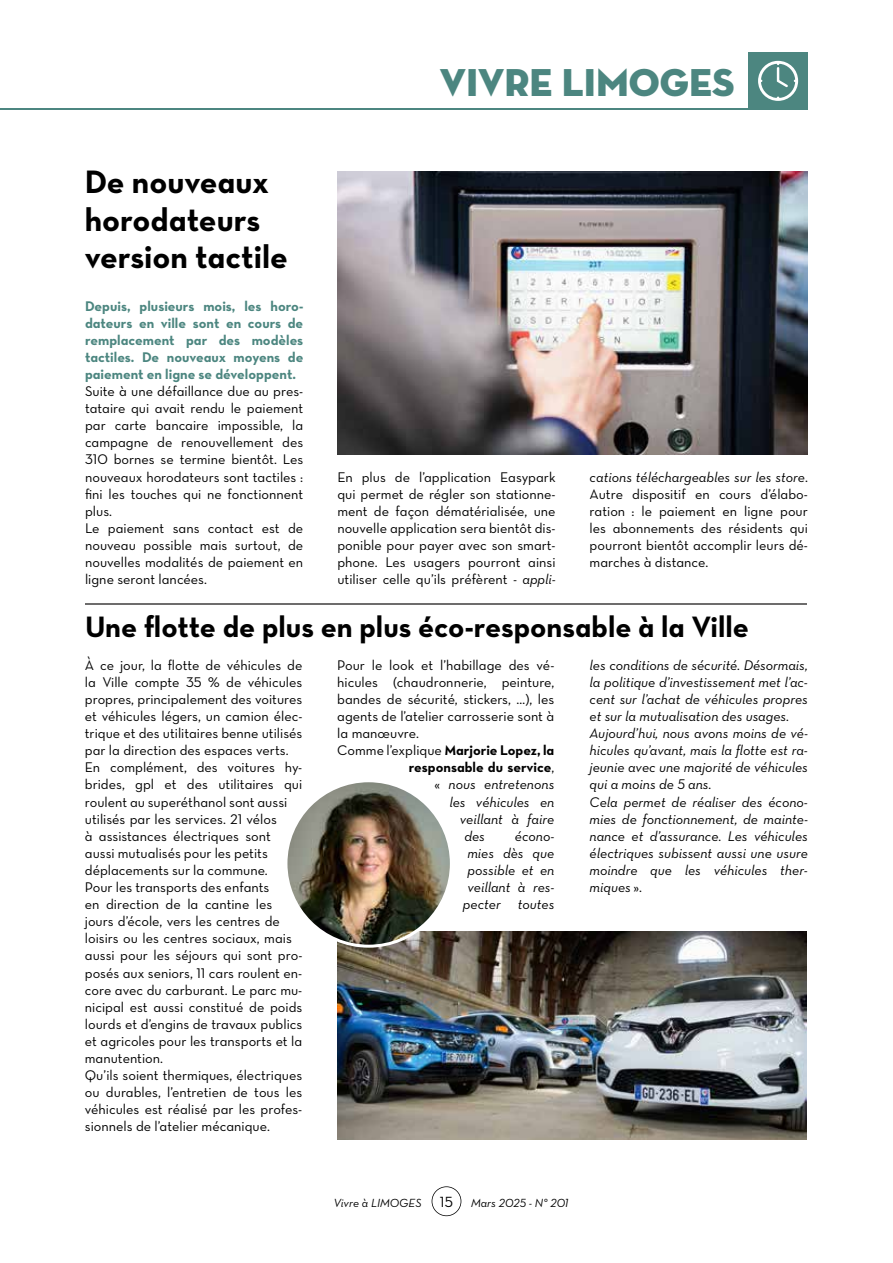
<style>
.page{position:relative;width:893px;height:1263px;background:#fff}
.page>*{position:absolute;margin:0;border:0;box-sizing:border-box;transform-origin:0 0}
.t1{font:39.6px "Neutra Disp Titling";color:#4c8680}
.t2{font:33px/37.5px "Neutra Text Bold Alt";color:#000}
.t3{font:30px "Neutra Text Bold Alt";color:#000}
.t4{font:14.25px/17.1px "Neutra Text Book Alt";color:#000;text-align:justify}
.t5{font:14.25px/17.1px "Neutra Text Book Italic Alt";color:#000;text-align:right}
.t6{font:14.25px/17.1px "Neutra Text Bold Alt";color:#4c8680;text-align:justify}
.t7{font:14.25px/17.1px "Neutra Text Bold Alt";color:#000;text-align:right}
.t8{font:12px "Neutra Text Book Italic Alt";color:#000}
.s1{font-family:"Neutra Text Book Italic Alt"}
.s2{font-family:"Neutra Text Book Alt"}
.s3{font-family:"Neutra Text Book Alt";font-size:15px}
</style>
<div class="page">
<svg style="left:432px;top:1186px;width:29px;height:30px"></svg>
<div style="left:748px;top:52px;width:60px;height:58px;background:#4c8680"></div>
<svg style="left:758px;top:61px;width:40px;height:40px"></svg>
<hr style="left:0;top:108px;width:808px;height:2px;background:#4c8680">
<img style="left:337px;top:931px;width:469px;height:209px">
<img style="left:337px;top:171px;width:471px;height:283px">
<img style="left:287px;top:782px;width:166px;height:166px">
<hr style="left:85px;top:603px;width:721px;height:1px;background:#6d6c6c">
<h2 class="t2" style="left:85px;top:162px;width:205px">De nouveaux horodateurs version tactile</h2>
<p class="t6" style="left:85px;top:297px;width:220px">Depuis, plusieurs mois, les horo&shy;dateurs en ville sont en cours de remplacement par des modèles tactiles. De nouveaux moyens de paiement en ligne se développent.</p>
<p class="t4" style="left:85px;top:382px;width:220px;text-align:left">Suite à une défaillance due au pres&shy;tataire qui avait rendu le paiement par carte bancaire impossible, la campagne de renouvellement des<br>310 bornes se termine bientôt. Les nouveaux horodateurs sont tactiles : fini les touches qui ne fonctionnent plus.<br>Le paiement sans contact est de nouveau possible mais surtout, de nouvelles modalités de paiement en ligne seront lancées.</p>
<h1 class="t1" style="left:440px;top:58px;width:296px">VIVRE LIMOGES</h1>
<p class="t4" style="left:337px;top:468px;width:220px">En plus de l’application Easypark qui permet de régler son stationne&shy;ment de façon dématérialisée, une nouvelle application sera bientôt dis&shy;ponible pour payer avec son smart&shy;phone. Les usagers pourront ainsi utiliser celle qu’ils préfèrent <span class="s1">- appli-</span></p>
<p class="t5" style="left:590px;top:468px;width:220px">cations téléchargeables sur les store<span class="s2">.</span></p>
<p class="t4" style="left:590px;top:485px;width:220px">Autre dispositif en cours d’élabo&shy;ration : le paiement en ligne pour les abonnements des résidents qui pourront bientôt accomplir leurs dé&shy;marches à distance.</p>
<h3 class="t3" style="left:85px;top:608px;width:665px">Une flotte de plus en plus éco-responsable à la Ville</h3>
<p class="t4" style="left:85px;top:656px;width:219px;text-align:left">À ce jour, la flotte de véhicules de la Ville compte 35 % de véhicules propres, principalement des voitures et véhicules légers, un camion élec&shy;trique et des utilitaires benne utilisés par la direction des espaces verts.<br>En complément, des voitures hy&shy;brides, gpl et des utilitaires qui roulent au superéthanol sont aussi utilisés par les services. 21 vélos<br>à assistances électriques sont aussi mutualisés pour les petits déplacements sur la commune.<br>Pour les transports des enfants<br>en direction de la cantine les jours d’école, vers les centres de loisirs ou les centres sociaux, mais aussi pour les séjours qui sont pro&shy;posés aux seniors, 11 cars roulent en&shy;core avec du carburant. Le parc mu&shy;nicipal est aussi constitué de poids lourds et d’engins de travaux publics et agricoles pour les transports et la manutention.<br>Qu’ils soient thermiques, électriques ou durables, l’entretien de tous les véhicules est réalisé par les profes&shy;sionnels de l’atelier mécanique.</p>
<p class="t4" style="left:337px;top:656px;width:219px">Pour le look et l’habillage des vé&shy;hicules (chaudronnerie, peinture, bandes de sécurité, stickers, …), les agents de l’atelier carrosserie sont à la manœuvre.</p>
<p class="t7" style="left:337px;top:741px;width:219px"><span class="s2">Comme l’explique</span> Marjorie Lopez, la responsable du service<span class="s2">,</span></p>
<p class="t5" style="left:434px;top:776px;width:121px"><span class="s2">«</span> nous entretenons</p>
<p class="t5" style="left:449px;top:793px;width:107px">les véhicules en</p>
<p class="t5" style="left:460px;top:810px;width:96px">veillant à faire</p>
<p class="t5" style="left:464px;top:827px;width:22px">des</p>
<p class="t5" style="left:463px;top:827px;width:93px">écono-<br>mies dès que possible et en veillant à res&shy;pecter toutes</p>
<p class="t5" style="left:590px;top:656px;width:220px;text-align:left">les conditions de sécurité. Désormais, la politique d’investissement met l’ac&shy;cent sur l’achat de véhicules propres et sur la mutualisation des usages.<br>Aujourd’hui, nous avons moins de vé&shy;hicules qu’avant, mais la flotte est ra&shy;jeunie avec une majorité de véhicules qui a moins de 5 ans.<br>Cela permet de réaliser des écono&shy;mies de fonctionnement, de mainte&shy;nance et d’assurance. Les véhicules électriques subissent aussi une usure moindre que les véhicules ther&shy;miques <span class="s2">».</span></p>
<p class="t8" style="left:334px;top:1195px;width:236px">Vivre à LIMOGES <span class="s3">15</span> Mars 2025 - N° 201</p>
</div>
